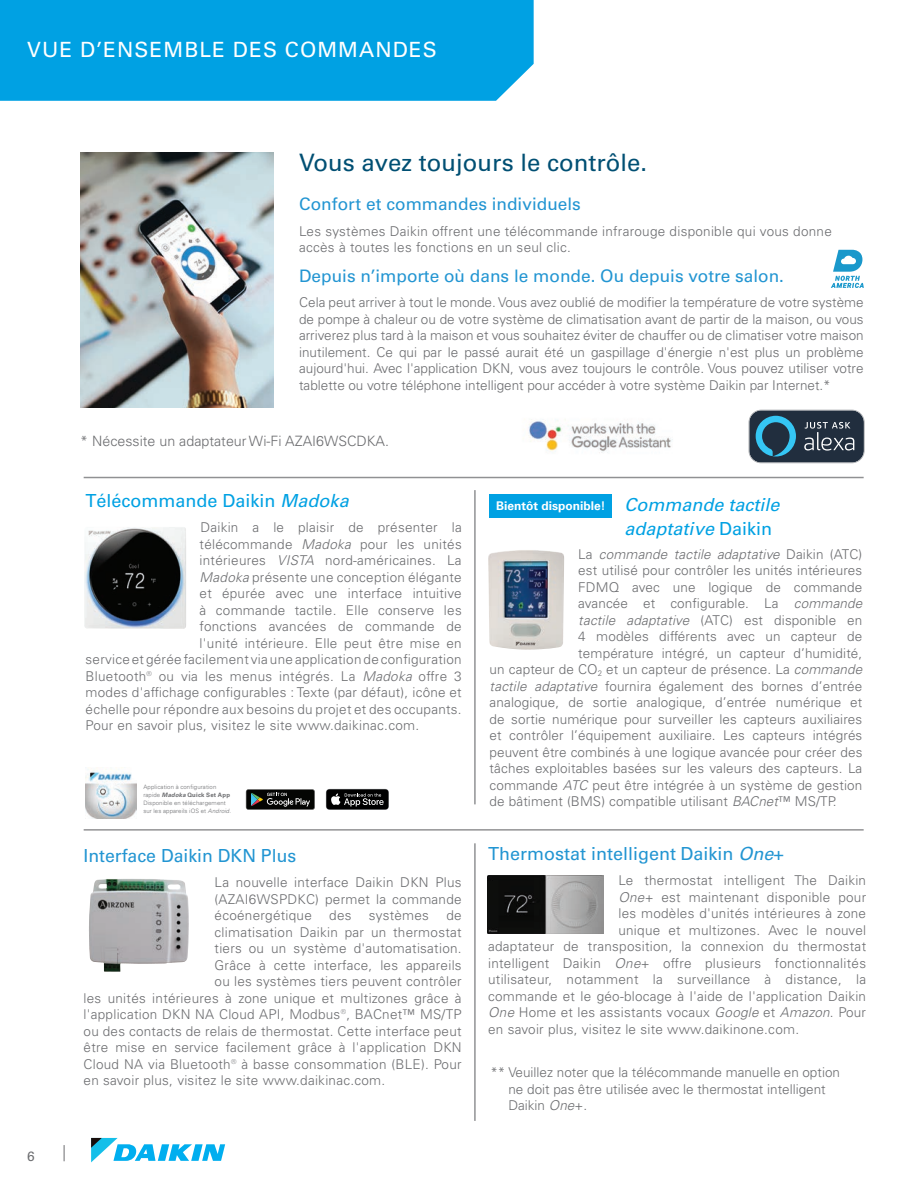
<style>
.page{position:relative;width:918px;height:1188px;background:#fff}
.page>*{position:absolute;margin:0;border:0;box-sizing:border-box;transform-origin:0 0}
.Heading{font:24px "Univers LT Pro 55 Roman";color:#004f73}
.t1{font:21px "Univers LT Pro 55 Roman";letter-spacing:.05em;color:#fff}
.t2{font:18px "Univers LT Pro 55 Roman";color:#2295d2}
.t3{font:italic 18px/24px "Univers LT Pro 55";color:#00a1e3}
.t4{font:18px "Univers LT Pro 55 Roman";color:#00a1e3}
.SUBHEAD_2{font:17.25px "Univers LT Pro 55 Roman";color:#2295d2}
.ASTERISK_ITEMS{font:300 14.25px "Univers LT Pro 45";color:#6c6d70}
.DOUBLE_ASTERISKS{font:300 13.5px/16.5px "Univers LT Pro 45";letter-spacing:.02em;color:#6c6d70}
.PARAGRAPH{font:300 13.5px/16.5px "Univers LT Pro 45";letter-spacing:.02em;color:#6c6d70;text-align:justify}
.DOUBLE_ASTERISKS-2{font:300 13.5px/16.5px "Univers LT Pro 45";color:#6c6d70}
.t5{font:italic 300 13.5px "Univers LT Pro 45";letter-spacing:.01em;color:#6c6d70}
.t6{font:13.5px "Univers LT Pro 55 Roman";color:#6c6d70}
.t7{font:700 12px "Univers LT Pro 65";color:#fff}
.captions2_blue{font:300 6px/8.2px "Univers LT Pro 45";letter-spacing:.02em;color:#6c6d70}
.s1{font-family:"Univers LT Pro 55";font-style:italic}
.s2{font-style:italic}
.s3{font-family:"Univers LT Pro 65";font-weight:700;font-style:italic}
.s4{font-family:"Univers LT Pro 65";font-weight:700}
.s5{font-family:"Univers LT Pro 55 Roman";font-style:normal}
.s6{font-style:normal}
</style>
<div class="page">
<svg style="left:64px;top:1145px;width:1px;height:16px"></svg>
<svg style="left:91px;top:1138px;width:134px;height:24px"></svg>
<div style="left:0;top:0;width:534px;height:101px;background:#00a1e3"></div>
<img style="left:80px;top:153px;width:193px;height:254px">
<svg style="left:749px;top:410px;width:116px;height:53px;background:#385263"></svg>
<img style="left:528px;top:419px;width:145px;height:34px">
<hr style="left:84px;top:477px;width:780px;height:1px;background:#6c6d70">
<hr style="left:84px;top:829px;width:780px;height:2px;background:#6c6d70">
<hr style="left:474px;top:490px;width:2px;height:314px;background:#6c6d70">
<img style="left:488px;top:876px;width:115px;height:58px">
<svg style="left:831px;top:250px;width:33px;height:38px"></svg>
<hr style="left:474px;top:843px;width:2px;height:278px;background:#6c6d70">
<img style="left:89px;top:879px;width:49px;height:93px">
<img style="left:84px;top:527px;width:102px;height:102px">
<img style="left:85px;top:769px;width:52px;height:50px">
<svg style="left:246px;top:789px;width:69px;height:21px"></svg>
<svg style="left:326px;top:789px;width:63px;height:21px"></svg>
<div style="left:490px;top:494px;width:122px;height:23px;background:#00a1e3"></div>
<img style="left:488px;top:550px;width:76px;height:100px">
<p class="t1" style="left:27px;top:35px;width:411px">VUE D’ENSEMBLE DES COMMANDES</p>
<p class="Heading" style="left:299px;top:146px;width:350px">Vous avez toujours le contrôle.</p>
<p class="SUBHEAD_2" style="left:299px;top:192px;width:283px">Confort et commandes individuels</p>
<p class="DOUBLE_ASTERISKS" style="left:299px;top:222px;width:534px">Les systèmes Daikin offrent une télécommande infrarouge disponible qui vous donne accès à toutes les fonctions en un seul clic.</p>
<p class="SUBHEAD_2" style="left:299px;top:264px;width:486px">Depuis n’importe où dans le monde. Ou depuis votre salon.</p>
<p class="DOUBLE_ASTERISKS" style="left:299px;top:294px;width:566px;text-align:justify">Cela peut arriver à tout le monde. Vous avez oublié de modifier la température de votre système de pompe à chaleur ou de votre système de climatisation avant de partir de la maison, ou vous arriverez plus tard à la maison et vous souhaitez éviter de chauffer ou de climatiser votre maison inutilement. Ce qui par le passé aurait été un gaspillage d'énergie n'est plus un problème aujourd'hui. Avec l'application DKN, vous avez toujours le contrôle. Vous pouvez utiliser votre tablette ou votre téléphone intelligent pour accéder à votre système Daikin par Internet.*</p>
<p class="t6" style="left:27px;top:1147px;width:9px">6</p>
<p class="ASTERISK_ITEMS" style="left:80px;top:431px;width:310px">* Nécessite un adaptateur Wi-Fi AZAI6WSCDKA.</p>
<p class="t4" style="left:86px;top:488px;width:265px">Télécommande Daikin <span class="s1">Madoka</span></p>
<p class="DOUBLE_ASTERISKS" style="left:200px;top:519px;width:263px">Daikin a le plaisir de présenter la</p>
<p class="DOUBLE_ASTERISKS" style="left:200px;top:535px;width:264px">télécommande <span class="s2">Madoka</span> pour les unités</p>
<p class="DOUBLE_ASTERISKS" style="left:200px;top:552px;width:264px">intérieures <span class="s2">VISTA</span> nord-américaines. La</p>
<p class="DOUBLE_ASTERISKS" style="left:200px;top:568px;width:264px"><span class="s2">Madoka</span> présente une conception élégante</p>
<p class="DOUBLE_ASTERISKS" style="left:200px;top:585px;width:264px">et épurée avec une interface intuitive</p>
<p class="DOUBLE_ASTERISKS" style="left:200px;top:601px;width:264px">à commande tactile. Elle conserve les</p>
<p class="DOUBLE_ASTERISKS" style="left:200px;top:618px;width:264px">fonctions avancées de commande de</p>
<p class="DOUBLE_ASTERISKS" style="left:200px;top:634px;width:264px">l'unité intérieure. Elle peut être mise en</p>
<p class="DOUBLE_ASTERISKS" style="left:86px;top:651px;width:378px">service et gérée facilement via une application de configuration</p>
<p class="DOUBLE_ASTERISKS" style="left:86px;top:667px;width:378px">Bluetooth® ou via les menus intégrés. La <span class="s2">Madoka</span> offre 3</p>
<p class="DOUBLE_ASTERISKS" style="left:86px;top:684px;width:378px">modes d'affichage configurables : Texte (par défaut), icône et</p>
<p class="DOUBLE_ASTERISKS" style="left:86px;top:700px;width:378px">échelle pour répondre aux besoins du projet et des occupants.</p>
<p class="DOUBLE_ASTERISKS" style="left:86px;top:717px;width:335px">Pour en savoir plus, visitez le site www.daikinac.com.</p>
<p class="captions2_blue" style="left:143px;top:782px;width:88px">Application à configuration rapide <span class="s3">Madoka</span> <span class="s4">Quick Set App</span></p>
<p class="captions2_blue" style="left:143px;top:799px;width:89px">Disponible en téléchargement sur les appareils iOS et <span class="s2">Android</span>.</p>
<p class="t2" style="left:84px;top:843px;width:214px">Interface Daikin DKN Plus</p>
<p class="PARAGRAPH" style="left:215px;top:874px;width:249px">La nouvelle interface Daikin DKN Plus (AZAI6WSPDKC) permet la commande écoénergétique</p>
<p class="PARAGRAPH" style="left:329px;top:907px;width:24px">des</p>
<p class="PARAGRAPH" style="left:369px;top:907px;width:62px">systèmes</p>
<p class="PARAGRAPH" style="left:446px;top:907px;width:17px">de</p>
<p class="PARAGRAPH" style="left:215px;top:923px;width:249px">climatisation Daikin par un thermostat</p>
<p class="PARAGRAPH" style="left:215px;top:940px;width:249px">tiers ou un système d'automatisation.</p>
<p class="PARAGRAPH" style="left:215px;top:956px;width:249px">Grâce à cette interface, les appareils</p>
<p class="PARAGRAPH" style="left:215px;top:973px;width:249px">ou les systèmes tiers peuvent contrôler</p>
<p class="PARAGRAPH" style="left:84px;top:989px;width:380px">les unités intérieures à zone unique et multizones grâce à</p>
<p class="PARAGRAPH" style="left:84px;top:1006px;width:380px">l'application DKN NA Cloud API, Modbus®, BACnet™ MS/TP</p>
<p class="PARAGRAPH" style="left:84px;top:1022px;width:380px">ou des contacts de relais de thermostat. Cette interface peut</p>
<p class="PARAGRAPH" style="left:84px;top:1039px;width:380px">être mise en service facilement grâce à l'application DKN</p>
<p class="PARAGRAPH" style="left:84px;top:1055px;width:380px">Cloud NA via Bluetooth® à basse consommation (BLE). Pour</p>
<p class="PARAGRAPH" style="left:84px;top:1072px;width:303px">en savoir plus, visitez le site www.daikinac.com.</p>
<p class="t7" style="left:496px;top:497px;width:111px">Bientôt disponible!</p>
<p class="t3" style="left:625px;top:492px;width:157px">Commande tactile adaptative <span class="s5">Daikin</span></p>
<p class="t5" style="left:578px;top:545px;width:286px"><span class="s6">La</span> commande tactile adaptative <span class="s6">Daikin (ATC)</span></p>
<p class="DOUBLE_ASTERISKS" style="left:578px;top:562px;width:286px">est utilisé pour contrôler les unités intérieures</p>
<p class="DOUBLE_ASTERISKS" style="left:578px;top:578px;width:286px">FDMQ avec une logique de commande</p>
<p class="DOUBLE_ASTERISKS" style="left:578px;top:595px;width:286px">avancée et configurable. La <span class="s2">commande</span></p>
<p class="DOUBLE_ASTERISKS" style="left:578px;top:611px;width:286px"><span class="s2">tactile adaptative</span> (ATC) est disponible en</p>
<p class="DOUBLE_ASTERISKS" style="left:578px;top:628px;width:286px">4 modèles différents avec un capteur de</p>
<p class="DOUBLE_ASTERISKS" style="left:578px;top:644px;width:286px">température intégré, un capteur d’humidité,</p>
<p class="DOUBLE_ASTERISKS" style="left:490px;top:661px;width:374px">un capteur de CO<sub>2</sub> et un capteur de présence. La <span class="s2">commande</span></p>
<p class="DOUBLE_ASTERISKS" style="left:490px;top:677px;width:374px"><span class="s2">tactile adaptative</span> fournira également des bornes d’entrée</p>
<p class="DOUBLE_ASTERISKS" style="left:490px;top:694px;width:374px">analogique, de sortie analogique, d’entrée numérique et</p>
<p class="DOUBLE_ASTERISKS" style="left:490px;top:710px;width:374px">de sortie numérique pour surveiller les capteurs auxiliaires</p>
<p class="DOUBLE_ASTERISKS" style="left:490px;top:727px;width:374px">et contrôler l’équipement auxiliaire. Les capteurs intégrés</p>
<p class="DOUBLE_ASTERISKS" style="left:490px;top:743px;width:374px">peuvent être combinés à une logique avancée pour créer des</p>
<p class="DOUBLE_ASTERISKS" style="left:490px;top:760px;width:374px">tâches exploitables basées sur les valeurs des capteurs. La</p>
<p class="DOUBLE_ASTERISKS" style="left:490px;top:776px;width:374px">commande <span class="s2">ATC</span> peut être intégrée à un système de gestion</p>
<p class="DOUBLE_ASTERISKS" style="left:490px;top:793px;width:348px">de bâtiment (BMS) compatible utilisant <span class="s2">BACnet</span>™ MS/TP.</p>
<p class="t2" style="left:488px;top:841px;width:298px">Thermostat intelligent Daikin <span class="s1">One+</span></p>
<p class="DOUBLE_ASTERISKS" style="left:618px;top:872px;width:249px">Le thermostat intelligent The Daikin</p>
<p class="DOUBLE_ASTERISKS" style="left:618px;top:888px;width:249px"><span class="s2">One</span>+ est maintenant disponible pour</p>
<p class="DOUBLE_ASTERISKS" style="left:618px;top:905px;width:249px">les modèles d'unités intérieures à zone</p>
<p class="DOUBLE_ASTERISKS" style="left:618px;top:921px;width:249px">unique et multizones. Avec le nouvel</p>
<p class="DOUBLE_ASTERISKS" style="left:488px;top:938px;width:380px">adaptateur de transposition, la connexion du thermostat</p>
<p class="DOUBLE_ASTERISKS" style="left:488px;top:954px;width:380px">intelligent Daikin <span class="s2">One</span>+ offre plusieurs fonctionnalités</p>
<p class="DOUBLE_ASTERISKS" style="left:488px;top:971px;width:379px">utilisateur, notamment la surveillance à distance, la</p>
<p class="DOUBLE_ASTERISKS" style="left:488px;top:987px;width:380px">commande et le géo-blocage à l'aide de l'application Daikin</p>
<p class="DOUBLE_ASTERISKS" style="left:488px;top:1004px;width:379px"><span class="s2">One</span> Home et les assistants vocaux <span class="s2">Google</span> et <span class="s2">Amazon</span>. Pour</p>
<p class="DOUBLE_ASTERISKS" style="left:488px;top:1020px;width:312px">en savoir plus, visitez le site www.daikinone.com.</p>
<p class="DOUBLE_ASTERISKS-2" style="left:508px;top:1064px;width:333px;text-indent:-18px">** Veuillez noter que la télécommande manuelle en option ne doit pas être utilisée avec le thermostat intelligent<br>Daikin <span class="s2">One</span>+.</p>
</div>
